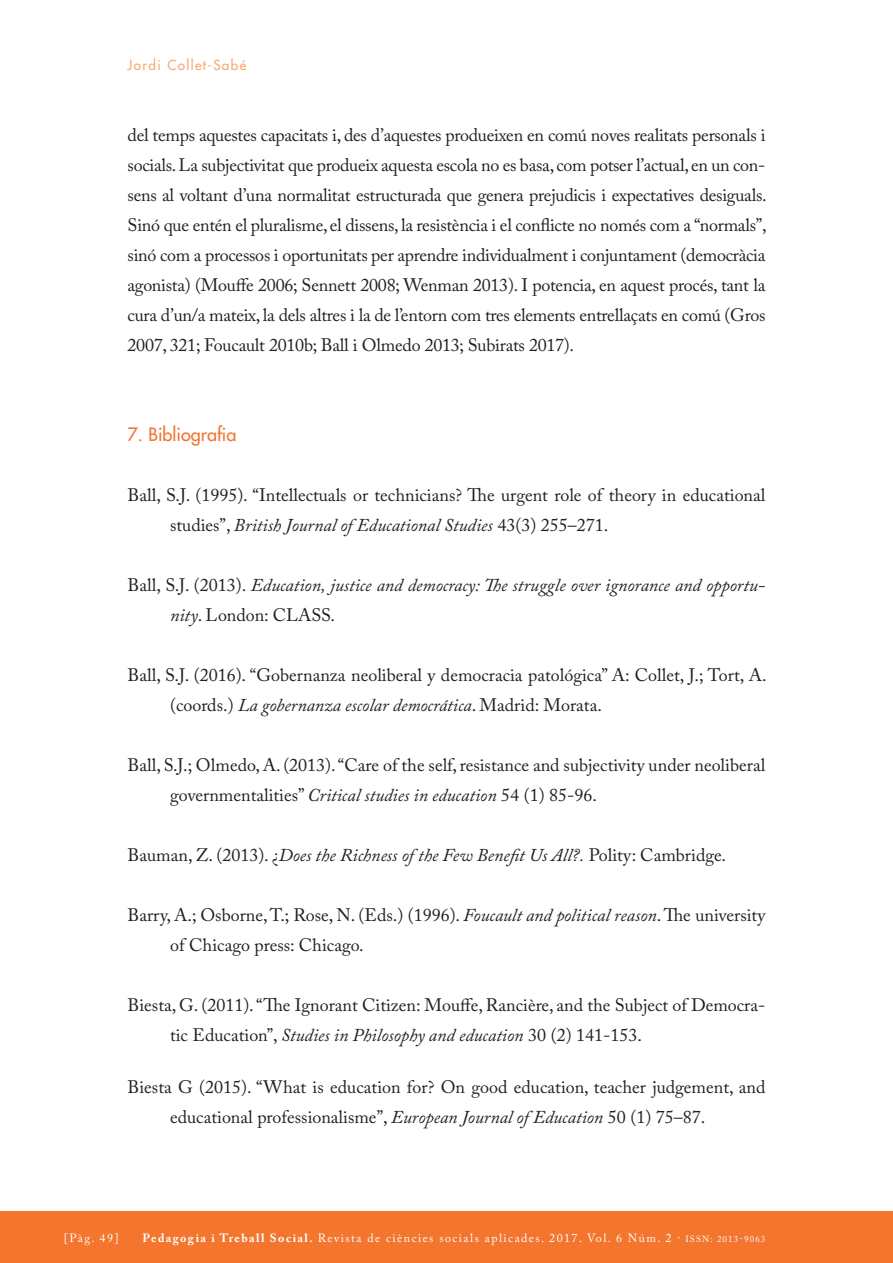
<style>
.page{position:relative;width:893px;height:1263px;background:#fff}
.page>*{position:absolute;margin:0;border:0;box-sizing:border-box;transform-origin:0 0}
.TEXT_COMU{font:18px/30px "Adobe Caslon Pro";color:#231f20}
.TEXT_COMU-2{font:italic 18px/30px "Adobe Caslon Pro";color:#231f20}
.INTERTITOLS{font:18px "Futura";color:#f3752e}
.CAPÇALERA_ESQUERRA{font:13.5px "Futura";letter-spacing:.1em;color:#f8a877}
.t1{font:12px "Adobe Caslon Pro";letter-spacing:.12em;color:#fff}
.s1{font-style:italic}
.s2{font-style:normal}
.s3{font-weight:700}
.s4{font-size:9px}
</style>
<div class="page">
<div style="left:0;top:1212px;width:893px;height:51px;background:#f3752e"></div>
<p class="CAPÇALERA_ESQUERRA" style="left:128px;top:57px;width:120px">Jordi Collet-Sabé</p>
<p class="TEXT_COMU" style="left:128px;top:120px;width:641px;text-align:justify">del temps aquestes capacitats i, des d’aquestes produeixen en comú noves realitats personals i socials. La subjectivitat que produeix aquesta escola no es basa, com potser l’actual, en un con&shy;sens al voltant d’una normalitat estructurada que genera prejudicis i expectatives desiguals.<br>Sinó que entén el pluralisme, el dissens, la resistència i el conflicte no només com a “normals”, sinó com a processos i oportunitats per aprendre individualment i conjuntament (democràcia agonista) (Mouffe 2006; Sennett 2008; Wenman 2013). I potencia, en aquest procés, tant la cura d’un/a mateix, la dels altres i la de l’entorn com tres elements entrellaçats en comú (Gros 2007, 321; Foucault 2010b; Ball i Olmedo 2013; Subirats 2017).</p>
<p class="INTERTITOLS" style="left:128px;top:423px;width:110px">7. Bibliografia</p>
<p class="TEXT_COMU" style="left:170px;top:480px;width:597px;text-indent:-43px">Ball, S.J. (1995). “Intellectuals or technicians? The urgent role of theory in educational studies”, <span class="s1">British Journal of Educational Studies</span> 43(3) 255–271.</p>
<p class="TEXT_COMU-2" style="left:170px;top:570px;width:597px;text-indent:-43px"><span class="s2">Ball, S.J. (2013).</span> Education, justice and democracy: The struggle over ignorance and opportu&shy;nity<span class="s2">. London: CLASS.</span></p>
<p class="TEXT_COMU" style="left:170px;top:660px;width:598px;text-indent:-43px">Ball, S.J. (2016). “Gobernanza neoliberal y democracia patológica” A: Collet, J.; Tort, A. (coords.) <span class="s1">La gobernanza escolar democrática</span>. Madrid: Morata.</p>
<p class="TEXT_COMU" style="left:170px;top:750px;width:597px;text-indent:-43px">Ball, S.J.; Olmedo, A. (2013). “Care of the self, resistance and subjectivity under neoliberal governmentalities” <span class="s1">Critical studies in education</span> 54 (1) 85-96.</p>
<p class="TEXT_COMU-2" style="left:128px;top:840px;width:600px"><span class="s2">Bauman, Z. (2013). ¿</span>Does the Richness of the Few Benefit Us All?. <span class="s2">Polity: Cambridge.</span></p>
<p class="TEXT_COMU" style="left:170px;top:900px;width:597px;text-indent:-43px">Barry, A.; Osborne, T.; Rose, N. (Eds.) (1996). <span class="s1">Foucault and political reason</span>. The university of Chicago press: Chicago.</p>
<p class="TEXT_COMU" style="left:170px;top:990px;width:597px;text-indent:-43px">Biesta, G. (2011). “The Ignorant Citizen: Mouffe, Rancière, and the Subject of Democra&shy;tic Education”, <span class="s1">Studies in Philosophy and education</span> 30 (2) 141-153.</p>
<p class="TEXT_COMU" style="left:170px;top:1071px;width:597px;text-indent:-43px">Biesta G (2015). “What is education for? On good education, teacher judgement, and educational professionalisme”, <span class="s1">European Journal of Education</span> 50 (1) 75–87.</p>
<p class="t1" style="left:64px;top:1231px;width:56px">[Pàg. 49]</p>
<p class="t1" style="left:143px;top:1231px;width:624px"><span class="s3">Pedagogia i Treball Social.</span> Revista de ciències socials aplicades. 2017. Vol. 6 Núm. 2 · <span class="s4">ISSN: 2013-9063</span></p>
</div>
